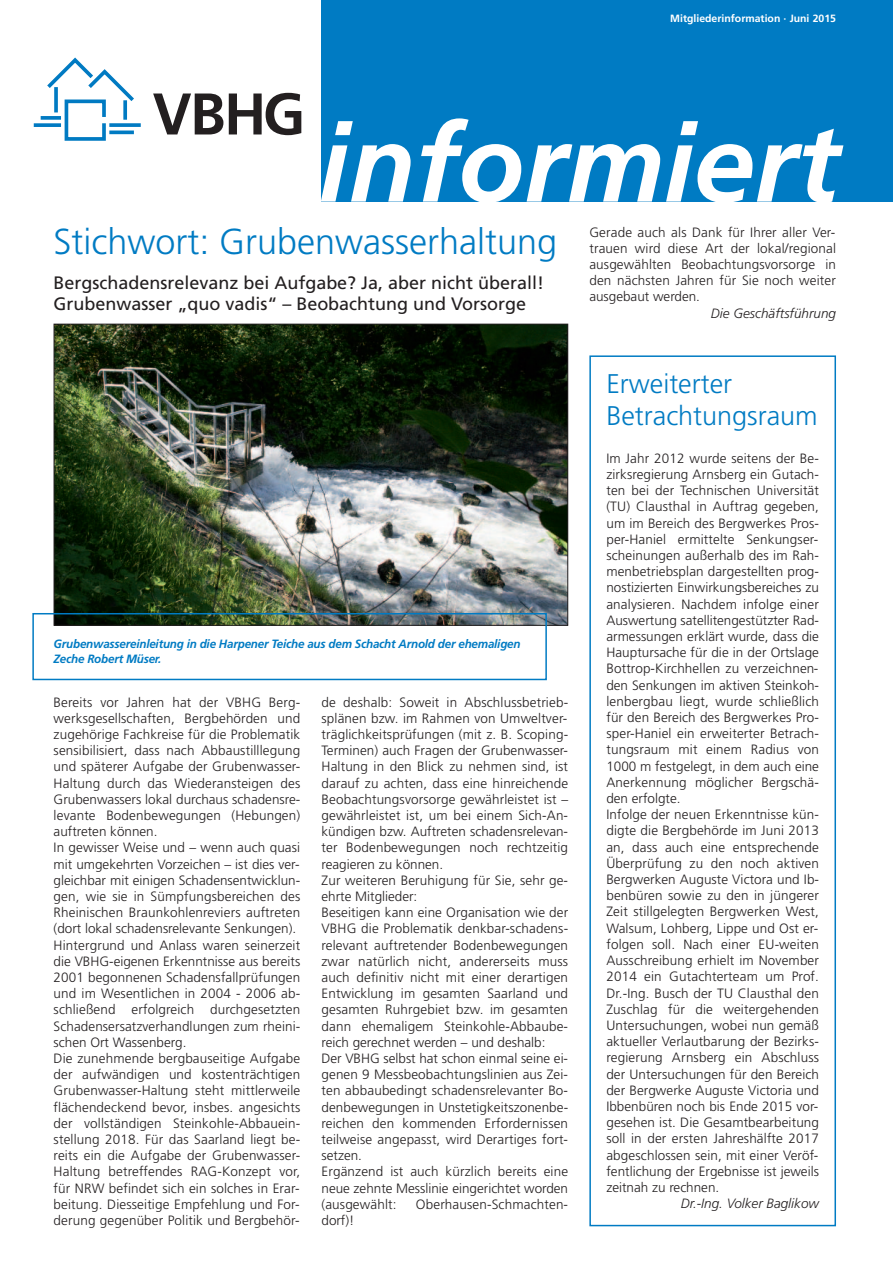
<style>
.page{position:relative;width:893px;height:1263px;background:#fff}
.page>*{position:absolute;margin:0;border:0;box-sizing:border-box;transform-origin:0 0}
.t1{font:italic 700 109.2px "Frutiger";color:#fff}
.t2{font:300 36px "Frutiger";color:#007bc3}
.t3{font:300 27px/32.4px "Frutiger";color:#007bc3}
.t4{font:18px/21.6px "Frutiger";color:#231f20}
.t5{font:300 13.5px/16.2px "Frutiger";letter-spacing:.01em;color:#231f20}
.t6{font:italic 300 13.5px "Frutiger";color:#231f20}
.t7{font:italic 700 12px/15px "Frutiger";letter-spacing:-.02em;color:#007bc3}
.t8{font:700 10.5px "Frutiger";color:#fff}
</style>
<div class="page">
<div style="left:322px;top:0;width:571px;height:201px;background:#007bc3"></div>
<svg style="left:153px;top:94px;width:70px;height:40px"></svg>
<svg style="left:229px;top:93px;width:72px;height:42px"></svg>
<svg style="left:138px;top:123px;width:3px;height:4px"></svg>
<svg style="left:34px;top:123px;width:9px;height:4px"></svg>
<svg style="left:43px;top:57px;width:95px;height:84px"></svg>
<img style="left:56px;top:326px;width:510px;height:298px">
<div style="left:54px;top:324px;width:514px;height:302px;border:1px solid #231f20"></div>
<div style="left:32px;top:613px;width:515px;height:67px;border:2px solid #007bc3"></div>
<div style="left:589px;top:355px;width:247px;height:871px;border:2px solid #007bc3"></div>
<p class="t8" style="left:670px;top:14px;width:167px">Mitgliederinformation · Juni 2015</p>
<h1 class="t1" style="left:319px;top:119px;width:522px">informiert</h1>
<h2 class="t2" style="left:54px;top:226px;width:505px">Stichwort: Grubenwasserhaltung</h2>
<h3 class="t4" style="left:54px;top:273px;width:492px">Bergschadensrelevanz bei Aufgabe? Ja, aber nicht überall!<br>Grubenwasser „quo vadis“ – Beobachtung und Vorsorge</h3>
<p class="t7" style="left:54px;top:637px;width:468px">Grubenwassereinleitung in die Harpener Teiche aus dem Schacht Arnold der ehemaligen<br>Zeche Robert Müser.</p>
<p class="t5" style="left:54px;top:695px;width:248px">Bereits vor Jahren hat der VBHG Berg&shy;werksgesellschaften, Bergbehörden und zugehörige Fachkreise für die Problematik sensibilisiert, dass nach Abbaustilllegung und späterer Aufgabe der Grubenwasser-Haltung durch das Wiederansteigen des Grubenwassers lokal durchaus schadensre&shy;levante Bodenbewegungen (Hebungen) auftreten können.<br>In gewisser Weise und – wenn auch quasi mit umgekehrten Vorzeichen – ist dies ver&shy;gleichbar mit einigen Schadensentwicklun&shy;gen, wie sie in Sümpfungsbereichen des Rheinischen Braunkohlenreviers auftreten (dort lokal schadensrelevante Senkungen).<br>Hintergrund und Anlass waren seinerzeit die VBHG-eigenen Erkenntnisse aus bereits 2001 begonnenen Schadensfallprüfungen und im Wesentlichen in 2004 - 2006 ab&shy;schließend erfolgreich durchgesetzten Schadensersatzverhandlungen zum rheini&shy;schen Ort Wassenberg.<br>Die zunehmende bergbauseitige Aufgabe der aufwändigen und kostenträchtigen Grubenwasser-Haltung steht mittlerweile flächendeckend bevor, insbes. angesichts der vollständigen Steinkohle-Abbauein - stellung 2018. Für das Saarland liegt be&shy;reits ein die Aufgabe der Grubenwasser-Haltung betreffendes RAG-Konzept vor, für NRW befindet sich ein solches in Erar&shy;beitung. Diesseitige Empfehlung und For&shy;derung gegenüber Politik und Bergbehör-</p>
<p class="t5" style="left:321px;top:695px;width:248px">de deshalb: Soweit in Abschlussbetrieb&shy;splänen bzw. im Rahmen von Umweltver&shy;träglichkeitsprüfungen (mit z. B. Scoping-Terminen) auch Fragen der Grubenwasser-Haltung in den Blick zu nehmen sind, ist darauf zu achten, dass eine hinreichende Beobachtungsvorsorge gewährleistet ist – gewährleistet ist, um bei einem Sich-An&shy;kündigen bzw. Auftreten schadensrelevan&shy;ter Bodenbewegungen noch rechtzeitig reagieren zu können.<br>Zur weiteren Beruhigung für Sie, sehr ge&shy;ehrte Mitglieder:<br>Beseitigen kann eine Organisation wie der VBHG die Problematik denkbar-schadens&shy;relevant auftretender Bodenbewegungen zwar natürlich nicht, andererseits muss auch definitiv nicht mit einer derartigen Entwicklung im gesamten Saarland und gesamten Ruhrgebiet bzw. im gesamten dann ehemaligem Steinkohle-Abbaube&shy;reich gerechnet werden – und deshalb:<br>Der VBHG selbst hat schon einmal seine ei&shy;genen 9 Messbeobachtungslinien aus Zei&shy;ten abbaubedingt schadensrelevanter Bo&shy;denbewegungen in Unstetigkeitszonenbe&shy;reichen den kommenden Erfordernissen teilweise angepasst, wird Derartiges fort&shy;setzen.<br>Ergänzend ist auch kürzlich bereits eine neue zehnte Messlinie eingerichtet worden (ausgewählt:</p>
<p class="t5" style="left:416px;top:1197px;width:154px">Oberhausen-Schmachten-</p>
<p class="t5" style="left:322px;top:1213px;width:34px">dorf)!</p>
<p class="t5" style="left:589px;top:225px;width:248px;text-align:justify">Gerade auch als Dank für Ihrer aller Ver&shy;trauen wird diese Art der lokal/regional ausgewählten Beobachtungsvorsorge in den nächsten Jahren für Sie noch weiter ausgebaut werden.</p>
<p class="t6" style="left:711px;top:305px;width:127px">Die Geschäftsführung</p>
<h3 class="t3" style="left:606px;top:369px;width:213px">Erweiterter<br>Betrachtungsraum</h3>
<p class="t5" style="left:606px;top:451px;width:214px">Im Jahr 2012 wurde seitens der Be&shy;zirksregierung Arnsberg ein Gutach&shy;ten bei der Technischen Universität (TU) Clausthal in Auftrag gegeben, um im Bereich des Bergwerkes Pros&shy;per-Haniel ermittelte Senkungser&shy;scheinungen außerhalb des im Rah&shy;menbetriebsplan dargestellten prog&shy;nostizierten Einwirkungsbereiches zu analysieren. Nachdem infolge einer Auswertung satellitengestützter Rad&shy;armessungen erklärt wurde, dass die Hauptursache für die in der Ortslage Bottrop-Kirchhellen zu verzeichnen&shy;den Senkungen im aktiven Steinkoh&shy;lenbergbau liegt, wurde schließlich für den Bereich des Bergwerkes Pro&shy;sper-Haniel ein erweiterter Betrach&shy;tungsraum mit einem Radius von 1000 m festgelegt, in dem auch eine Anerkennung möglicher Bergschä&shy;den erfolgte.<br>Infolge der neuen Erkenntnisse kün&shy;digte die Bergbehörde im Juni 2013 an, dass auch eine entsprechende Überprüfung zu den noch aktiven Bergwerken Auguste Victora und Ib&shy;benbüren sowie zu den in jüngerer Zeit stillgelegten Bergwerken West, Walsum, Lohberg, Lippe und Ost er&shy;folgen soll. Nach einer EU-weiten Ausschreibung erhielt im November 2014 ein Gutachterteam um Prof.<br>Dr.-Ing. Busch der TU Clausthal den Zuschlag für die weitergehenden Untersuchungen, wobei nun gemäß aktueller Verlautbarung der Bezirks&shy;regierung Arnsberg ein Abschluss der Untersuchungen für den Bereich der Bergwerke Auguste Victoria und Ibbenbüren noch bis Ende 2015 vor&shy;gesehen ist. Die Gesamtbearbeitung soll in der ersten Jahreshälfte 2017 abgeschlossen sein, mit einer Veröf&shy;fentlichung der Ergebnisse ist jeweils zeitnah zu rechnen.</p>
<p class="t6" style="left:681px;top:1195px;width:140px">Dr.-Ing. Volker Baglikow</p>
</div>
